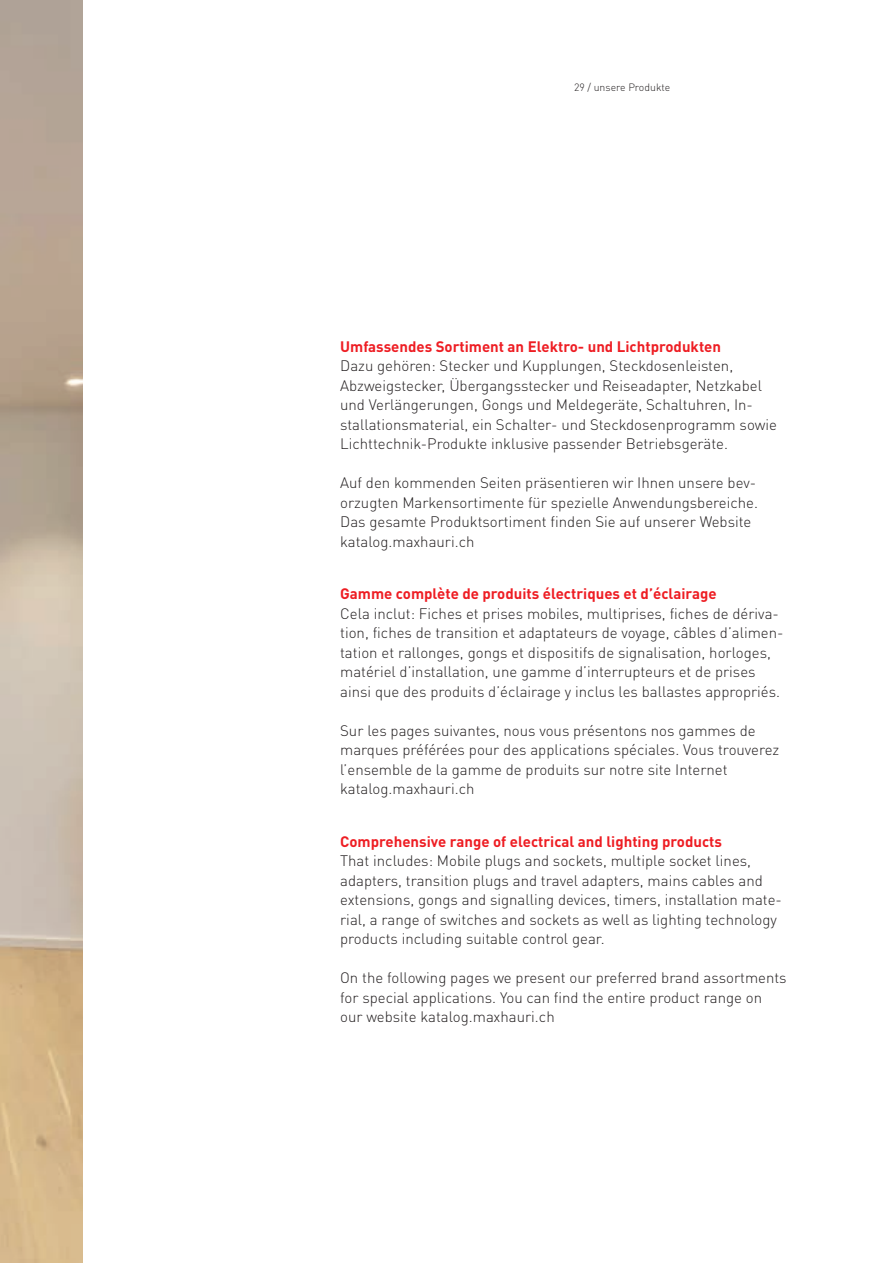
<style>
.page{position:relative;width:893px;height:1263px;background:#fff}
.page>*{position:absolute;margin:0;border:0;box-sizing:border-box;transform-origin:0 0}
.Lauftext_10Pt{font:300 15px/19.5px "DINOT";color:#231f20}
.H3_Überschrift_10Pt{font:700 15px "DINOT";color:#ee1d23}
.Legende_7Pt{font:300 10.5px "DINOT";color:#231f20}
</style>
<div class="page">
<p class="Legende_7Pt" style="left:574px;top:81px;width:98px">29 / unsere Produkte</p>
<p class="H3_Überschrift_10Pt" style="left:340px;top:336px;width:382px">Umfassendes Sortiment an Elektro- und Lichtprodukten</p>
<p class="Lauftext_10Pt" style="left:340px;top:356px;width:394px">Dazu gehören: Stecker und Kupplungen, Steckdosenleisten,</p>
<p class="Lauftext_10Pt" style="left:340px;top:375px;width:438px">Abzweigstecker, Übergangsstecker und Reiseadapter, Netzkabel und Verlängerungen, Gongs und Meldegeräte, Schaltuhren, In&shy;stallationsmaterial, ein Schalter- und Steckdosenprogramm sowie Lichttechnik-Produkte inklusive passender Betriebsgeräte.</p>
<p class="Lauftext_10Pt" style="left:340px;top:473px;width:419px">Auf den kommenden Seiten präsentieren wir Ihnen unsere bev&shy;orzugten Markensortimente für spezielle Anwendungsbereiche.<br>Das gesamte Produktsortiment finden Sie auf unserer Website katalog.maxhauri.ch</p>
<p class="H3_Überschrift_10Pt" style="left:340px;top:584px;width:378px">Gamme complète de produits électriques et d’éclairage</p>
<p class="Lauftext_10Pt" style="left:340px;top:603px;width:445px">Cela inclut: Fiches et prises mobiles, multiprises, fiches de dériva&shy;tion, fiches de transition et adaptateurs de voyage, câbles d’alimen&shy;tation et rallonges, gongs et dispositifs de signalisation, horloges, matériel d’installation, une gamme d’interrupteurs et de prises ainsi que des produits d’éclairage y inclus les ballastes appropriés.</p>
<p class="Lauftext_10Pt" style="left:340px;top:720px;width:441px">Sur les pages suivantes, nous vous présentons nos gammes de marques préférées pour des applications spéciales. Vous trouverez l’ensemble de la gamme de produits sur notre site Internet</p>
<p class="Lauftext_10Pt" style="left:340px;top:779px;width:136px">katalog.maxhauri.ch</p>
<p class="H3_Überschrift_10Pt" style="left:340px;top:831px;width:383px">Comprehensive range of electrical and lighting products</p>
<p class="Lauftext_10Pt" style="left:340px;top:851px;width:443px">That includes: Mobile plugs and sockets, multiple socket lines, adapters, transition plugs and travel adapters, mains cables and extensions, gongs and signalling devices, timers, installation mate&shy;rial, a range of switches and sockets as well as lighting technology products including suitable control gear.</p>
<p class="Lauftext_10Pt" style="left:340px;top:968px;width:448px">On the following pages we present our preferred brand assortments for special applications. You can find the entire product range on our website katalog.maxhauri.ch</p>
</div>
